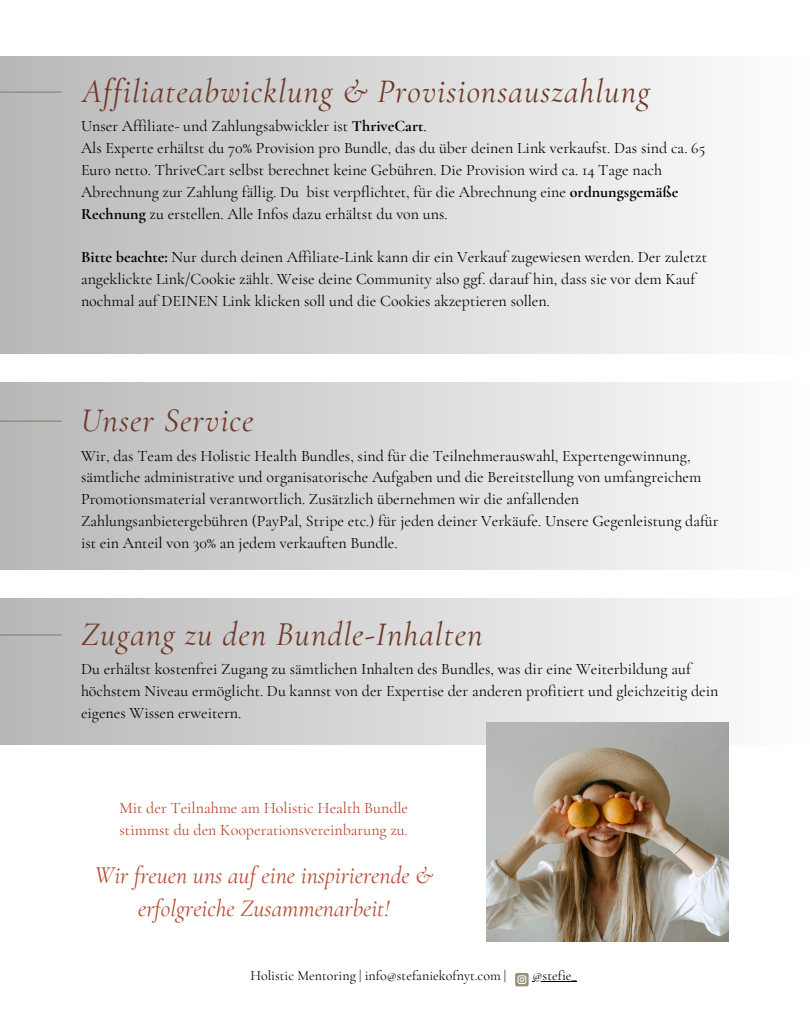
<style>
.page{position:relative;width:810px;height:1013px;background:#fff}
.page>*{position:absolute;margin:0;border:0;box-sizing:border-box;transform-origin:0 0}
.t1{font:italic 33.3px "Cormorant Garamond";letter-spacing:.03em;color:#6e3725}
.t2{font:italic 24px/33px "Cormorant Garamond";color:#b8482f;text-align:center}
.t3{font:16px/21.8px "Cormorant Garamond";color:#000}
.t4{font:16px "Cormorant Garamond";color:#b8482f}
.t5{font:14px "Cormorant Garamond";color:#000}
.s1{font-weight:700}
</style>
<div class="page">
<div style="left:0;top:56px;width:809px;height:297px;background:linear-gradient(to right,#b7b7b7,#fefefe)"></div>
<hr style="left:0;top:91px;width:62px;height:2px;background:#978e7e">
<div style="left:0;top:382px;width:810px;height:188px;background:linear-gradient(to right,#b7b7b7,#fefefe)"></div>
<div style="left:0;top:599px;width:810px;height:145px;background:linear-gradient(to right,#b7b7b7,#fefefe)"></div>
<hr style="left:0;top:634px;width:62px;height:1px;background:#978e7e">
<hr style="left:0;top:420px;width:62px;height:2px;background:#978e7e">
<img style="left:487px;top:722px;width:242px;height:219px">
<hr style="left:533px;top:981px;width:44px;height:1px;background:#000">
<svg style="left:515px;top:973px;width:14px;height:13px"></svg>
<p class="t1" style="left:82px;top:71px;width:569px">Affiliateabwicklung &amp; Provisionsauszahlung</p>
<p class="t3" style="left:81px;top:115px;width:347px">Unser Affiliate- und Zahlungsabwickler ist <span class="s1">ThriveCart</span>.</p>
<p class="t3" style="left:81px;top:137px;width:626px">Als Experte erhältst du 70% Provision pro Bundle, das du über deinen Link verkaufst. Das sind ca. 65<br>Euro netto. ThriveCart selbst berechnet keine Gebühren. Die Provision wird ca. 14 Tage nach Abrechnung zur Zahlung fällig. Du bist verpflichtet, für die Abrechnung eine <span class="s1">ordnungsgemäße Rechnung</span> zu erstellen. Alle Infos dazu erhältst du von uns.</p>
<p class="t3" style="left:81px;top:246px;width:628px"><span class="s1">Bitte beachte:</span> Nur durch deinen Affiliate-Link kann dir ein Verkauf zugewiesen werden. Der zuletzt angeklickte Link/Cookie zählt. Weise deine Community also ggf. darauf hin, dass sie vor dem Kauf nochmal auf DEINEN Link klicken soll und die Cookies akzeptieren sollen.</p>
<p class="t1" style="left:81px;top:400px;width:174px">Unser Service</p>
<p class="t3" style="left:81px;top:444px;width:639px">Wir, das Team des Holistic Health Bundles, sind für die Teilnehmerauswahl, Expertengewinnung, sämtliche administrative und organisatorische Aufgaben und die Bereitstellung von umfangreichem Promotionsmaterial verantwortlich. Zusätzlich übernehmen wir die anfallenden Zahlungsanbietergebühren (PayPal, Stripe etc.) für jeden deiner Verkäufe. Unsere Gegenleistung dafür ist ein Anteil von 30% an jedem verkauften Bundle.</p>
<p class="t1" style="left:81px;top:614px;width:403px">Zugang zu den Bundle-Inhalten</p>
<p class="t3" style="left:81px;top:658px;width:639px">Du erhältst kostenfrei Zugang zu sämtlichen Inhalten des Bundles, was dir eine Weiterbildung auf höchstem Niveau ermöglicht. Du kannst von der Expertise der anderen profitiert und gleichzeitig dein eigenes Wissen erweitern.</p>
<p class="t4" style="left:119px;top:798px;width:290px">Mit der Teilnahme am Holistic Health Bundle</p>
<p class="t4" style="left:120px;top:820px;width:290px">stimmst du den Kooperationsvereinbarung zu.</p>
<p class="t2" style="left:95px;top:858px;width:340px">Wir freuen uns auf eine inspirierende &amp; erfolgreiche Zusammenarbeit!</p>
<p class="t5" style="left:250px;top:967px;width:257px">Holistic Mentoring | info@stefaniekofnyt.com |</p>
<p class="t5" style="left:533px;top:967px;width:46px">@stefie_</p>
</div>
